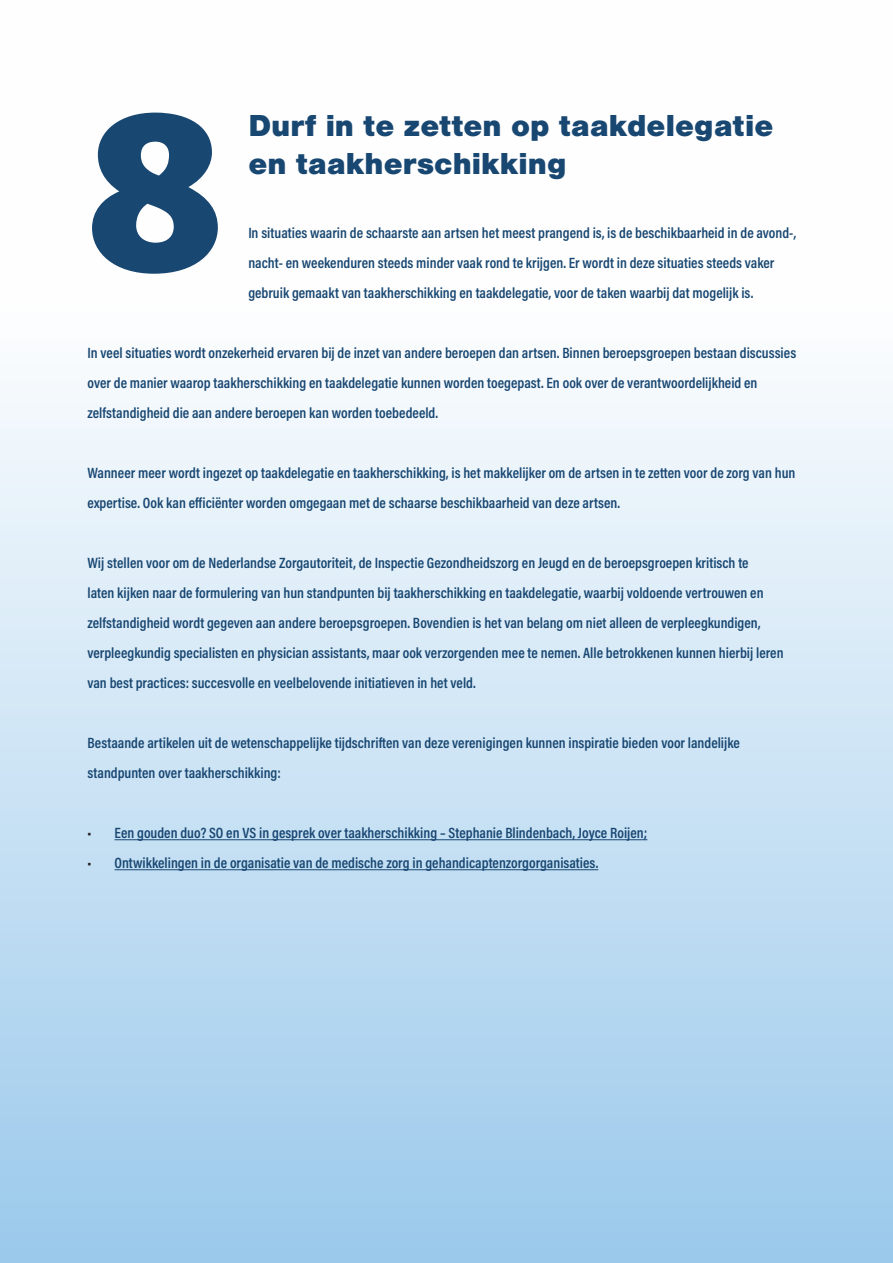
<style>
.page{position:relative;width:893px;height:1263px;background:#fff}
.page>*{position:absolute;margin:0;border:0;box-sizing:border-box;transform-origin:0 0}
.t1{font:800 225px "Fira Sans";color:#184772}
.t2{font:900 31.5px/37.8px "Nimbus San";color:#184772}
.t3{font:600 15px/30px "Acumin Pro Cond";color:#184772}
.s1{color:#231f20}
</style>
<div class="page">
<div style="left:0;top:0;width:893px;height:1263px;background:linear-gradient(to bottom,#fff,#9fccec)"></div>
<hr style="left:115px;top:839px;width:532px;height:1px;background:#184772">
<hr style="left:115px;top:869px;width:483px;height:1px;background:#184772">
<h1 class="t1" style="left:88px;top:33px;width:136px">8</h1>
<h2 class="t2" style="left:248px;top:107px;width:527px">Durf in te zetten op taakdelegatie en taakherschikking</h2>
<p class="t3" style="left:248px;top:218px;width:549px">In situaties waarin de schaarste aan artsen het meest prangend is, is de beschikbaarheid in de avond-, nacht- en weekenduren steeds minder vaak rond te krijgen. Er wordt in deze situaties steeds vaker gebruik gemaakt van taakherschikking en taakdelegatie, voor de taken waarbij dat mogelijk is.</p>
<p class="t3" style="left:88px;top:338px;width:710px">In veel situaties wordt onzekerheid ervaren bij de inzet van andere beroepen dan artsen. Binnen beroepsgroepen bestaan discussies over de manier waarop taakherschikking en taakdelegatie kunnen worden toegepast. En ook over de verantwoordelijkheid en zelfstandigheid die aan andere beroepen kan worden toebedeeld.</p>
<p class="t3" style="left:88px;top:458px;width:709px">Wanneer meer wordt ingezet op taakdelegatie en taakherschikking, is het makkelijker om de artsen in te zetten voor de zorg van hun expertise. Ook kan efficiënter worden omgegaan met de schaarse beschikbaarheid van deze artsen.</p>
<p class="t3" style="left:88px;top:548px;width:698px">Wij stellen voor om de Nederlandse Zorgautoriteit, de Inspectie Gezondheidszorg en Jeugd en de beroepsgroepen kritisch te<br>laten kijken naar de formulering van hun standpunten bij taakherschikking en taakdelegatie, waarbij voldoende vertrouwen en zelfstandigheid wordt gegeven aan andere beroepsgroepen. Bovendien is het van belang om niet alleen de verpleegkundigen, verpleegkundig specialisten en physician assistants, maar ook verzorgenden mee te nemen. Alle betrokkenen kunnen hierbij leren van best practices: succesvolle en veelbelovende initiatieven in het veld.</p>
<p class="t3" style="left:88px;top:728px;width:654px">Bestaande artikelen uit de wetenschappelijke tijdschriften van deze verenigingen kunnen inspiratie bieden voor landelijke standpunten over taakherschikking:</p>
<p class="t3" style="left:88px;top:818px;width:561px"><span class="s1">•</span> Een gouden duo? SO en VS in gesprek over taakherschikking – Stephanie Blindenbach, Joyce Roijen;</p>
<p class="t3" style="left:88px;top:848px;width:512px"><span class="s1">•</span> Ontwikkelingen in de organisatie van de medische zorg in gehandicaptenzorgorganisaties.</p>
</div>
